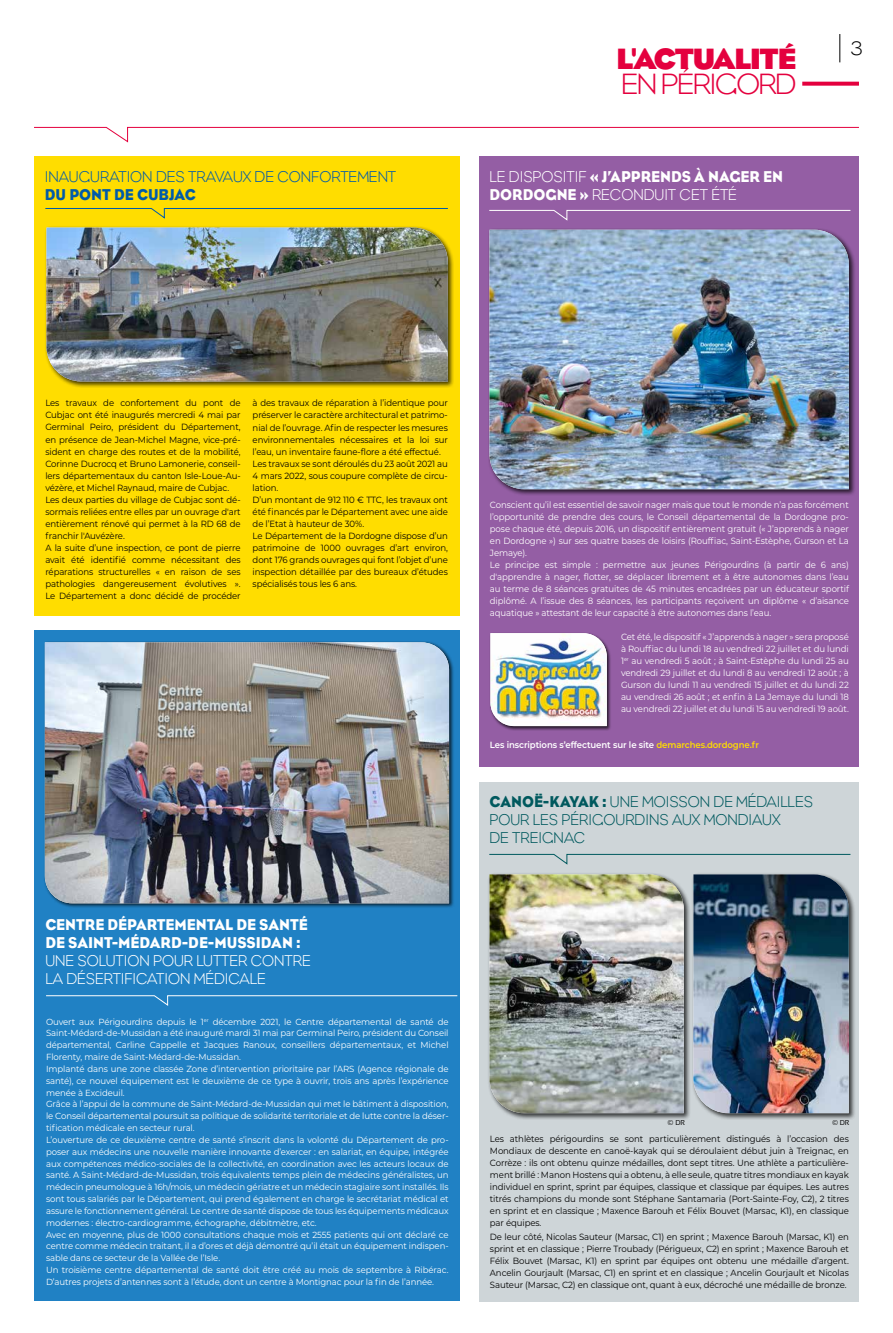
<style>
.page{position:relative;width:893px;height:1333px;background:#fff}
.page>*{position:absolute;margin:0;border:0;box-sizing:border-box;transform-origin:0 0}
.t1{font:700 30px "Eagle";letter-spacing:-.05em;color:#e4003e}
.t2{font:300 30px "Eagle";letter-spacing:-.05em;color:#e4003e}
.t3{font:300 20px "Eagle";color:#000}
.t4{font:16px/18px "Eagle";color:#fff;scale:.95 1}
.t5{font:300 16px/18px "Eagle";color:#00595e;scale:.95 1}
.t6{font:300 16px/18px "Eagle";color:#fff;scale:.95 1}
.t7{font:300 16px "Eagle";color:#005ba9;scale:.95 1}
.t8{font:16px "Eagle";color:#005ba9;scale:.95 1}
.t9{font:9px/12px "Montserrat";letter-spacing:-.01em;color:#000;scale:.95 1}
.t10{font:9px/12px "Montserrat";letter-spacing:-.01em;color:#fff;scale:.95 1}
.t11{font:600 9px "Montserrat";letter-spacing:-.01em;color:#fff;scale:.95 1}
.t12{font:8.9px/11.8px "Montserrat";letter-spacing:-.01em;color:#fff;scale:.96 1}
.t13{font:7px "Sansation";color:#000}
.s1{font-weight:300}
.s2{color:#fd0}
.s3{font-weight:400}
</style>
<div class="page">
<svg style="left:34px;top:126px;width:825px;height:17px"></svg>
<svg style="left:802px;top:82px;width:57px;height:4px"></svg>
<svg style="left:839px;top:34px;width:1px;height:28px"></svg>
<div style="left:34px;top:156px;width:425px;height:459px;background:#fd0"></div>
<div style="left:34px;top:629px;width:425px;height:671px;background:#2081c4"></div>
<div style="left:45px;top:226px;width:410px;height:162px;background:#000;opacity:.75"></div>
<img style="left:46px;top:227px;width:402px;height:154px">
<div style="left:43px;top:640px;width:411px;height:268px;background:#000;opacity:.75"></div>
<img style="left:45px;top:642px;width:404px;height:261px">
<svg style="left:45px;top:208px;width:403px;height:11px"></svg>
<svg style="left:46px;top:995px;width:412px;height:10px"></svg>
<div style="left:480px;top:156px;width:379px;height:610px;background:#945ea4"></div>
<div style="left:480px;top:782px;width:379px;height:519px;background:#ced5d8"></div>
<div style="left:488px;top:228px;width:368px;height:268px;background:#000;opacity:.75"></div>
<img style="left:489px;top:230px;width:360px;height:259px">
<div style="left:488px;top:872px;width:203px;height:247px;background:#000;opacity:.75"></div>
<img style="left:489px;top:874px;width:195px;height:239px">
<div style="left:692px;top:872px;width:164px;height:247px;background:#000;opacity:.75"></div>
<img style="left:693px;top:874px;width:156px;height:239px">
<svg style="left:489px;top:210px;width:362px;height:11px"></svg>
<svg style="left:489px;top:853px;width:362px;height:11px"></svg>
<div style="left:489px;top:631px;width:122px;height:99px;background:#000;opacity:.75"></div>
<img style="left:490px;top:633px;width:117px;height:93px">
<h3 class="t7" style="left:45px;top:167px;width:371px">INAUGURATION DES TRAVAUX DE CONFORTEMENT</h3>
<h3 class="t8" style="left:45px;top:185px;width:160px">DU PONT DE CUBJAC</h3>
<h1 class="t1" style="left:616px;top:42px;width:182px">L'ACTUALITÉ</h1>
<h1 class="t2" style="left:621px;top:67px;width:177px">EN PÉRIGORD</h1>
<h3 class="t4" style="left:489px;top:167px;width:311px"><span class="s1">LE DISPOSITIF</span> « J’APPRENDS À NAGER EN<br>DORDOGNE » <span class="s1">RECONDUIT CET ÉTÉ</span></h3>
<h2 class="t3" style="left:850px;top:37px;width:14px">3</h2>
<p class="t9" style="left:45px;top:397px;width:207px">Les travaux de confortement du pont de Cubjac ont été inaugurés mercredi 4 mai par Germinal Peiro, président du Département, en présence de Jean-Michel Magne, vice-pré&shy;sident en charge des routes et de la mobilité, Corinne Ducrocq et Bruno Lamonerie, conseil&shy;lers départementaux du canton Isle-Loue-Au&shy;vézère, et Michel Raynaud, maire de Cubjac.<br>Les deux parties du village de Cubjac sont dé&shy;sormais reliées entre elles par un ouvrage d'art entièrement rénové qui permet à la RD 68 de franchir l'Auvézère.<br>A la suite d’une inspection, ce pont de pierre avait été identifié comme nécessitant des réparations structurelles « en raison de ses pathologies dangereusement évolutives ».<br>Le Département a donc décidé de procéder</p>
<p class="t9" style="left:253px;top:397px;width:207px">à des travaux de réparation à l’identique pour préserver le caractère architectural et patrimo&shy;nial de l’ouvrage. Afin de respecter les mesures environnementales nécessaires et la loi sur l’eau, un inventaire faune-flore a été effectué.<br>Les travaux se sont déroulés du 23 août 2021 au 4 mars 2022, sous coupure complète de circu&shy;lation.<br>D’un montant de 912 110 € TTC, les travaux ont été financés par le Département avec une aide de l’Etat à hauteur de 30%.<br>Le Département de la Dordogne dispose d’un patrimoine de 1000 ouvrages d’art environ, dont 176 grands ouvrages qui font l’objet d’une inspection détaillée par des bureaux d’études spécialisés tous les 6 ans.</p>
<h3 class="t4" style="left:45px;top:915px;width:278px">CENTRE DÉPARTEMENTAL DE SANTÉ<br>DE SAINT-MÉDARD-DE-MUSSIDAN :</h3>
<h3 class="t6" style="left:45px;top:951px;width:281px">UNE SOLUTION POUR LUTTER CONTRE<br>LA DÉSERTIFICATION MÉDICALE</h3>
<p class="t12" style="left:46px;top:1015px;width:421px">Ouvert aux Périgourdins depuis le 1<sup>er</sup> décembre 2021, le Centre départemental de santé de Saint-Médard-de-Mussidan a été inauguré mardi 31 mai par Germinal Peiro, président du Conseil départemental, Carline Cappelle et Jacques Ranoux, conseillers départementaux, et Michel Florenty, maire de Saint-Médard-de-Mussidan.<br>Implanté dans une zone classée Zone d’intervention prioritaire par l’ARS (Agence régionale de santé), ce nouvel équipement est le deuxième de ce type à ouvrir, trois ans après l’expérience menée à Excideuil.<br>Grâce à l’appui de la commune de Saint-Médard-de-Mussidan qui met le bâtiment à disposition, le Conseil départemental poursuit sa politique de solidarité territoriale et de lutte contre la déser&shy;tification médicale en secteur rural.<br>L’ouverture de ce deuxième centre de santé s’inscrit dans la volonté du Département de pro&shy;poser aux médecins une nouvelle manière innovante d’exercer : en salariat, en équipe, intégrée aux compétences médico-sociales de la collectivité, en coordination avec les acteurs locaux de santé. A Saint-Médard-de-Mussidan, trois équivalents temps plein de médecins généralistes, un médecin pneumologue à 16h/mois, un médecin gériatre et un médecin stagiaire sont installés. Ils sont tous salariés par le Département, qui prend également en charge le secrétariat médical et assure le fonctionnement général. Le centre de santé dispose de tous les équipements médicaux modernes : électro-cardiogramme, échographe, débitmètre, etc.<br>Avec en moyenne, plus de 1000 consultations chaque mois et 2555 patients qui ont déclaré ce centre comme médecin traitant, il a d’ores et déjà démontré qu’il était un équipement indispen&shy;sable dans ce secteur de la Vallée de l’Isle.<br>Un troisième centre départemental de santé doit être créé au mois de septembre à Ribérac.<br>D’autres projets d’antennes sont à l’étude, dont un centre à Montignac pour la fin de l’année.</p>
<p class="t10" style="left:490px;top:498px;width:379px">Conscient qu’il est essentiel de savoir nager mais que tout le monde n’a pas forcément l’opportunité de prendre des cours, le Conseil départemental de la Dordogne pro&shy;pose chaque été, depuis 2016, un dispositif entièrement gratuit (« J’apprends à nager en Dordogne ») sur ses quatre bases de loisirs (Rouffiac, Saint-Estèphe, Gurson et La Jemaye).<br>Le principe est simple : permettre aux jeunes Périgourdins (à partir de 6 ans) d'apprendre à nager, flotter, se déplacer librement et à être autonomes dans l’eau au terme de 8 séances gratuites de 45 minutes encadrées par un éducateur sportif diplômé. A l’issue des 8 séances, les participants reçoivent un diplôme « d’aisance aquatique » attestant de leur capacité à être autonomes dans l’eau.</p>
<p class="t10" style="left:621px;top:630px;width:241px;text-align:justify">Cet été, le dispositif « J’apprends à nager » sera proposé à Rouffiac du lundi 18 au vendredi 22 juillet et du lundi 1<sup>er</sup> au vendredi 5 août ; à Saint-Estèphe du lundi 25 au vendredi 29 juillet et du lundi 8 au vendredi 12 août ; à Gurson du lundi 11 au vendredi 15 juillet et du lundi 22 au vendredi 26 août ; et enfin à La Jemaye du lundi 18 au vendredi 22 juillet et du lundi 15 au vendredi 19 août.</p>
<p class="t11" style="left:490px;top:738px;width:285px">Les inscriptions s’effectuent sur le site <span class="s2">demarches.dordogne.fr</span></p>
<h3 class="t5" style="left:489px;top:792px;width:342px"><span class="s3">CANOË-KAYAK :</span> UNE MOISSON DE MÉDAILLES<br>POUR LES PÉRIGOURDINS AUX MONDIAUX<br>DE TREIGNAC</h3>
<p class="t13" style="left:668px;top:1118px;width:19px">© DR</p>
<p class="t13" style="left:832px;top:1118px;width:19px">© DR</p>
<p class="t9" style="left:490px;top:1132px;width:379px;text-align:justify">Les athlètes périgourdins se sont particulièrement distingués à l’occasion des Mondiaux de descente en canoë-kayak qui se déroulaient début juin à Treignac, en Corrèze : ils ont obtenu quinze médailles, dont sept titres. Une athlète a particulière&shy;ment brillé : Manon Hostens qui a obtenu, à elle seule, quatre titres mondiaux en kayak individuel en sprint, sprint par équipes, classique et classique par équipes. Les autres titrés champions du monde sont Stéphane Santamaria (Port-Sainte-Foy, C2), 2 titres en sprint et en classique ; Maxence Barouh et Félix Bouvet (Marsac, K1), en classique par équipes.</p>
<p class="t9" style="left:490px;top:1230px;width:379px;text-align:justify">De leur côté, Nicolas Sauteur (Marsac, C1) en sprint ; Maxence Barouh (Marsac, K1) en sprint et en classique ; Pierre Troubady (Périgueux, C2) en sprint ; Maxence Barouh et Félix Bouvet (Marsac, K1) en sprint par équipes ont obtenu une médaille d’argent.<br>Ancelin Gourjault (Marsac, C1) en sprint et en classique ; Ancelin Gourjault et Nicolas Sauteur (Marsac, C2) en classique ont, quant à eux, décroché une médaille de bronze.</p>
</div>
